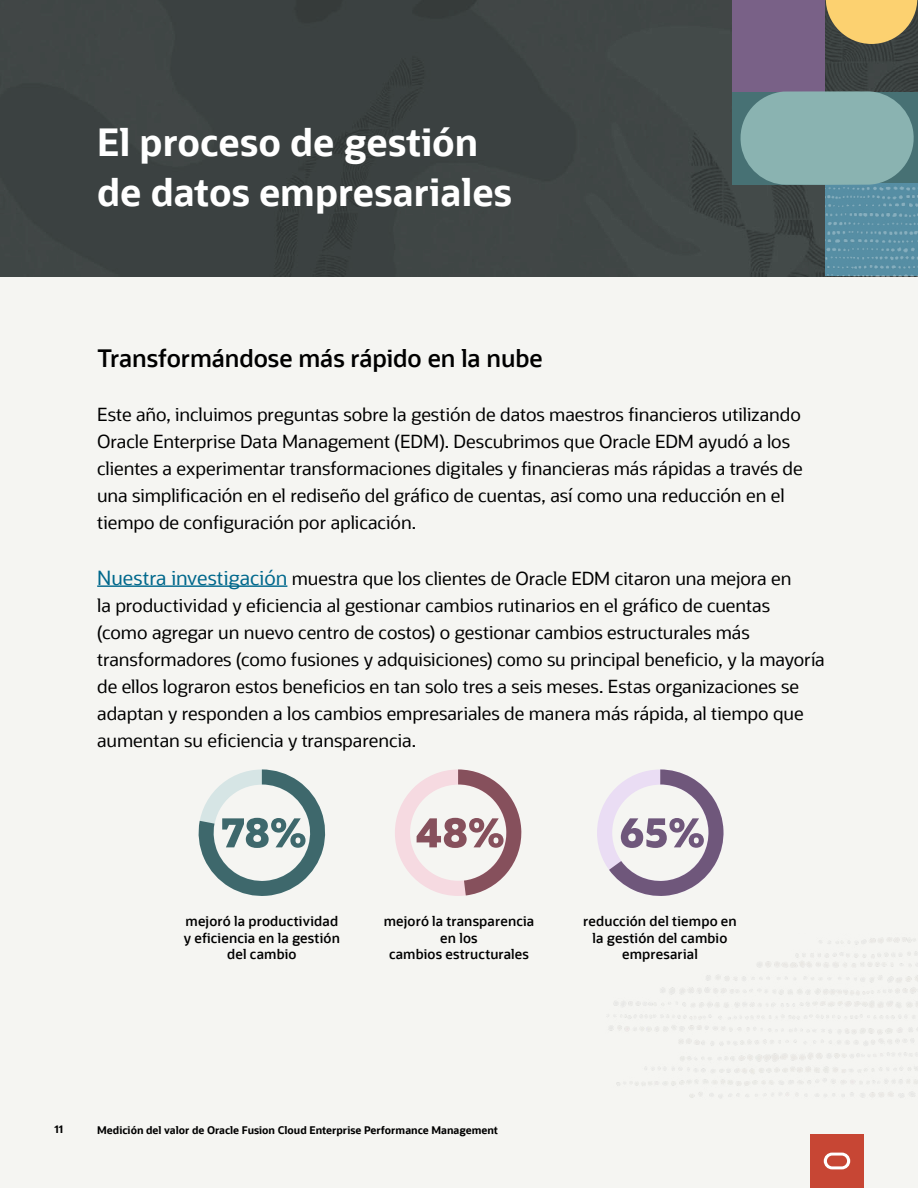
<style>
.page{position:relative;width:918px;height:1188px;background:#fff}
.page>*{position:absolute;margin:0;border:0;box-sizing:border-box;transform-origin:0 0}
.t1{font:700 37.5px/49.5px "Oracle Sans";color:#fff}
.t2{font:600 24px "Oracle Sans";letter-spacing:-.005em;color:#000}
.t3{font:18px/27px "Oracle Sans";letter-spacing:-.005em;color:#000}
.t4{font:600 13.5px/16.2px "Oracle Sans";letter-spacing:.01em;color:#000;text-align:center}
.t5{font:700 10.5px "Oracle Sans";color:#000}
.s1{font-size:19.5px;color:#00688c}
</style>
<div class="page">
<div style="left:0;top:277px;width:918px;height:911px;background:#f5f5f2"></div>
<div style="left:810px;top:1134px;width:54px;height:54px;background:#c74634"></div>
<svg style="left:824px;top:1153px;width:26px;height:16px"></svg>
<img style="left:583px;top:933px;width:335px;height:174px">
<hr style="left:97px;top:585px;width:190px;height:2px;background:#00688c">
<div style="left:395px;top:770px;width:126px;height:126px;border:15px solid #f6dae1;border-radius:50%"></div>
<svg style="left:417px;top:770px;width:104px;height:125px"></svg>
<svg style="left:199px;top:770px;width:126px;height:126px"></svg>
<div style="left:597px;top:770px;width:126px;height:126px;border:15px solid #eaddf4;border-radius:50%"></div>
<svg style="left:609px;top:770px;width:114px;height:126px"></svg>
<img style="left:0;top:0;width:918px;height:277px">
<div style="left:732px;top:0;width:93px;height:92px;background:#796187"></div>
<div style="left:732px;top:92px;width:93px;height:93px;background:#477174"></div>
<svg style="left:825px;top:183px;width:93px;height:93px"></svg>
<svg style="left:826px;top:0;width:91px;height:44px"></svg>
<svg style="left:740px;top:91px;width:177px;height:94px"></svg>
<img style="left:826px;top:185px;width:91px;height:91px">
<p class="t1" style="left:97px;top:118px;width:416px">El proceso de gestión de datos empresariales</p>
<p class="t2" style="left:97px;top:344px;width:447px">Transformándose más rápido en la nube</p>
<p class="t3" style="left:97px;top:401px;width:707px">Este año, incluimos preguntas sobre la gestión de datos maestros financieros utilizando Oracle Enterprise Data Management (EDM). Descubrimos que Oracle EDM ayudó a los clientes a experimentar transformaciones digitales y financieras más rápidas a través de una simplificación en el rediseño del gráfico de cuentas, así como una reducción en el tiempo de configuración por aplicación.</p>
<p class="t3" style="left:97px;top:565px;width:729px"><span class="s1">Nuestra investigación</span> muestra que los clientes de Oracle EDM citaron una mejora en<br>la productividad y eficiencia al gestionar cambios rutinarios en el gráfico de cuentas (como agregar un nuevo centro de costos) o gestionar cambios estructurales más transformadores (como fusiones y adquisiciones) como su principal beneficio, y la mayoría de ellos lograron estos beneficios en tan solo tres a seis meses. Estas organizaciones se adaptan y responden a los cambios empresariales de manera más rápida, al tiempo que aumentan su eficiencia y transparencia.</p>
<p class="t4" style="left:184px;top:914px;width:158px">mejoró la productividad y eficiencia en la gestión del cambio</p>
<p class="t4" style="left:583px;top:914px;width:155px">reducción del tiempo en la gestión del cambio empresarial</p>
<p class="t4" style="left:384px;top:914px;width:152px">mejoró la transparencia en los<br>cambios estructurales</p>
<p class="t5" style="left:55px;top:1122px;width:10px">11</p>
<p class="t5" style="left:97px;top:1124px;width:402px">Medición del valor de Oracle Fusion Cloud Enterprise Performance Management</p>
</div>
